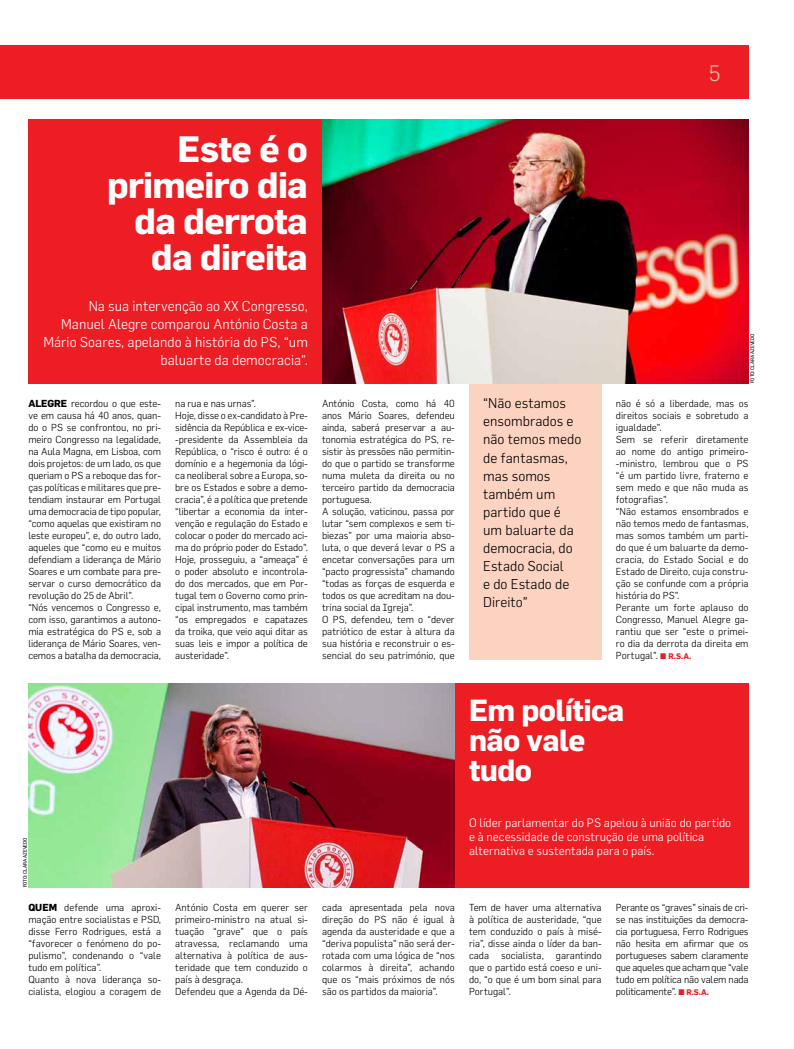
<style>
.page{position:relative;width:794px;height:1049px;background:#fff}
.page>*{position:absolute;margin:0;border:0;box-sizing:border-box;transform-origin:0 0}
.t1{font:700 36px/36px "Flama";letter-spacing:-.02em;color:#fff;text-align:right}
.t2{font:700 30px/30px "Flama";letter-spacing:-.02em;color:#fff}
.t3{font:300 22px "Flama";color:#fbbea7}
.t4{font:300 14px/18px "Flama";color:#000}
.t5{font:300 14px/18px "Flama";color:#fff;text-align:right}
.t6{font:300 12px/14px "Flama";color:#fff}
.t7{font:300 10px/12px "Flama";letter-spacing:-.01em;color:#000}
.t8{font:5px "Flama";letter-spacing:-.03em;color:#000}
.s1{font-weight:700}
.s2{font-weight:700;font-size:8px;color:#ed1d24}
</style>
<div class="page">
<div style="left:0;top:45px;width:748px;height:54px;background:#ed1d24"></div>
<div style="left:455px;top:683px;width:293px;height:204px;background:#ed1d24"></div>
<div style="left:28px;top:119px;width:294px;height:264px;background:#ed1d24"></div>
<div style="left:469px;top:383px;width:133px;height:276px;background:#fcd3c1"></div>
<img style="left:28px;top:683px;width:427px;height:204px">
<img style="left:322px;top:119px;width:426px;height:264px">
<h1 class="t1" style="left:107px;top:130px;width:202px">Este é o primeiro dia da derrota da direita</h1>
<h3 class="t5" style="left:43px;top:297px;width:266px">Na sua intervenção ao XX Congresso, Manuel Alegre comparou António Costa a Mário Soares, apelando à história do PS, “um baluarte da democracia”.</h3>
<h3 class="t3" style="left:709px;top:60px;width:13px">5</h3>
<p class="t8" style="left:749px;top:383px;width:51px;rotate:-90deg">Foto: clara azevedo</p>
<h3 class="t4" style="left:483px;top:394px;width:100px">“Não estamos ensombrados e não temos medo de fantasmas, mas somos também um partido que é um baluarte da democracia, do<br>Estado Social<br>e do Estado de<br>Direito”</h3>
<p class="t7" style="left:28px;top:397px;width:134px"><span class="s1">Alegre</span> recordou o que este&shy;ve em causa há 40 anos, quan&shy;do o PS se confrontou, no pri&shy;meiro Congresso na legalidade, na Aula Magna, em Lisboa, com dois projetos: de um lado, os que queriam o PS a reboque das for&shy;ças políticas e militares que pre&shy;tendiam instaurar em Portugal uma democracia de tipo popular, “como aquelas que existiram no leste europeu”, e, do outro lado, aqueles que “como eu e muitos defendiam a liderança de Mário<br>Soares e um combate para pre&shy;servar o curso democrático da revolução do 25 de Abril”.<br>“Nós vencemos o Congresso e, com isso, garantimos a autono&shy;mia estratégica do PS e, sob a liderança de Mário Soares, ven&shy;cemos a batalha da democracia,</p>
<p class="t7" style="left:175px;top:397px;width:134px">na rua e nas urnas”.<br>Hoje, disse o ex-candidato à Pre&shy;sidência da República e ex-vice--presidente da Assembleia da<br>República, o “risco é outro: é o domínio e a hegemonia da lógi&shy;ca neoliberal sobre a Europa, so&shy;bre os Estados e sobre a demo&shy;cracia”, é a política que pretende “libertar a economia da inter&shy;venção e regulação do Estado e colocar o poder do mercado aci&shy;ma do próprio poder do Estado”.<br>Hoje, prosseguiu, a “ameaça” é o poder absoluto e incontrola&shy;do dos mercados, que em Por&shy;tugal tem o Governo como prin&shy;cipal instrumento, mas também “os empregados e capatazes da troika, que veio aqui ditar as suas leis e impor a política de austeridade”.</p>
<p class="t7" style="left:322px;top:397px;width:134px">António Costa, como há 40 anos Mário Soares, defendeu ainda, saberá preservar a au&shy;tonomia estratégica do PS, re&shy;sistir às pressões não permitin&shy;do que o partido se transforme numa muleta da direita ou no terceiro partido da democracia portuguesa.<br>A solução, vaticinou, passa por lutar “sem complexos e sem ti&shy;biezas” por uma maioria abso&shy;luta, o que deverá levar o PS a encetar conversações para um “pacto progressista” chamando “todas as forças de esquerda e todos os que acreditam na dou&shy;trina social da Igreja”.<br>O PS, defendeu, tem o “dever patriótico de estar à altura da sua história e reconstruir o es&shy;sencial do seu património, que</p>
<p class="t7" style="left:616px;top:397px;width:134px">não é só a liberdade, mas os direitos sociais e sobretudo a igualdade”.<br>Sem se referir diretamente ao nome do antigo primeiro--ministro, lembrou que o PS “é um partido livre, fraterno e sem medo e que não muda as fotografias”.<br>“Não estamos ensombrados e não temos medo de fantasmas, mas somos também um parti&shy;do que é um baluarte da demo&shy;cracia, do Estado Social e do<br>Estado de Direito, cuja constru&shy;ção se confunde com a própria história do PS”.<br>Perante um forte aplauso do<br>Congresso, Manuel Alegre ga&shy;rantiu que ser “este o primei&shy;ro dia da derrota da direita em<br>Portugal”. <span class="s2">^ R.S.A.</span></p>
<h2 class="t2" style="left:469px;top:695px;width:157px">Em política não vale tudo</h2>
<p class="t6" style="left:469px;top:816px;width:264px">O líder parlamentar do PS apelou à união do partido e à necessidade de construção de uma política alternativa e sustentada para o país.</p>
<p class="t8" style="left:22px;top:887px;width:51px;rotate:-90deg">Foto: clara azevedo</p>
<p class="t7" style="left:28px;top:901px;width:134px"><span class="s1">Quem</span> defende uma aproxi&shy;mação entre socialistas e PSD, disse Ferro Rodrigues, está a “favorecer o fenómeno do po&shy;pulismo”, condenando o “vale tudo em política”.<br>Quanto à nova liderança so&shy;cialista, elogiou a coragem de</p>
<p class="t7" style="left:175px;top:901px;width:134px">António Costa em querer ser primeiro-ministro na atual si&shy;tuação “grave” que o país atravessa, reclamando uma alternativa à política de aus&shy;teridade que tem conduzido o país à desgraça.<br>Defendeu que a Agenda da Dé-</p>
<p class="t7" style="left:322px;top:901px;width:134px;text-align:justify">cada apresentada pela nova direção do PS não é igual à agenda da austeridade e que a “deriva populista” não será der&shy;rotada com uma lógica de “nos colarmos à direita”, achando que os “mais próximos de nós são os partidos da maioria”.</p>
<p class="t7" style="left:469px;top:901px;width:134px;text-align:justify">Tem de haver uma alternativa à política de austeridade, “que tem conduzido o país à misé&shy;ria”, disse ainda o líder da ban&shy;cada socialista, garantindo que o partido está coeso e uni&shy;do, “o que é um bom sinal para Portugal”.</p>
<p class="t7" style="left:616px;top:901px;width:134px;text-align:justify">Perante os “graves” sinais de cri&shy;se nas instituições da democra&shy;cia portuguesa, Ferro Rodrigues não hesita em afirmar que os portugueses sabem claramente que aqueles que acham que “vale tudo em política não valem nada politicamente”. <span class="s2">^ R.S.A.</span></p>
</div>
